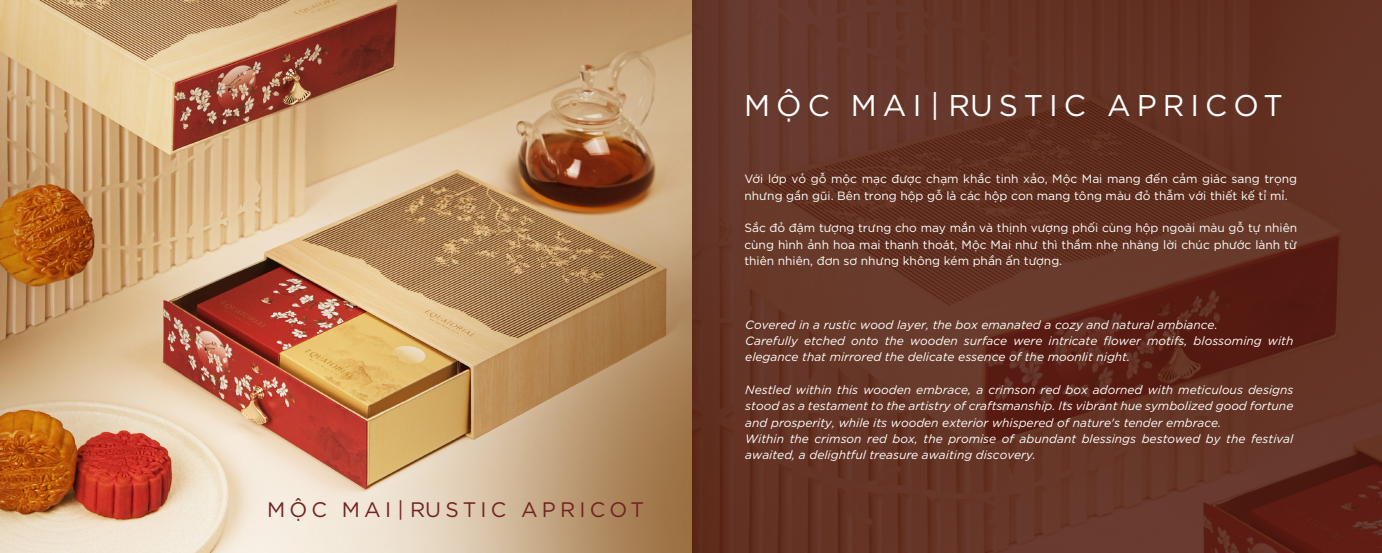
<style>
.page{position:relative;width:1382px;height:553px;background:#fff}
.page>*{position:absolute;margin:0;border:0;box-sizing:border-box;transform-origin:0 0}
.t1{font:30px "SVN Gotham";letter-spacing:.2em;color:#fff}
.t2{font:21px "SVN Gotham";letter-spacing:.2em;color:#722220}
.t3{font:italic 12px/16.4px "SVN Gotham";color:#fffffc}
.t4{font:12px/16.4px "SVN Gotham";color:#fffffc}
</style>
<div class="page">
<img style="left:0;top:0;width:691px;height:553px">
<img style="left:691px;top:0;width:691px;height:553px">
<h2 class="t2" style="left:267px;top:493px;width:378px">MỘC MAI | RUSTIC APRICOT</h2>
<h1 class="t1" style="left:744px;top:83px;width:540px">MỘC MAI | RUSTIC APRICOT</h1>
<p class="t4" style="left:744px;top:170px;width:554px">Với lớp vỏ gỗ mộc mạc được chạm khắc tinh xảo, Mộc Mai mang đến cảm giác sang trọng nhưng gần gũi. Bên trong hộp gỗ là các hộp con mang tông màu đỏ thẫm với thiết kế tỉ mỉ.</p>
<p class="t4" style="left:744px;top:219px;width:554px;text-align:justify">Sắc đỏ đậm tượng trưng cho may mắn và thịnh vượng phối cùng hộp ngoài màu gỗ tự nhiên cùng hình ảnh hoa mai thanh thoát, Mộc Mai như thì thầm nhẹ nhàng lời chúc phước lành từ thiên nhiên, đơn sơ nhưng không kém phần ấn tượng.</p>
<p class="t3" style="left:745px;top:315px;width:549px">Covered in a rustic wood layer, the box emanated a cozy and natural ambiance.<br>Carefully etched onto the wooden surface were intricate flower motifs, blossoming with elegance that mirrored the delicate essence of the moonlit night.</p>
<p class="t3" style="left:745px;top:380px;width:550px">Nestled within this wooden embrace, a crimson red box adorned with meticulous designs stood as a testament to the artistry of craftsmanship. Its vibrant hue symbolized good fortune and prosperity, while its wooden exterior whispered of nature's tender embrace.<br>Within the crimson red box, the promise of abundant blessings bestowed by the festival awaited, a delightful treasure awaiting discovery.</p>
</div>
